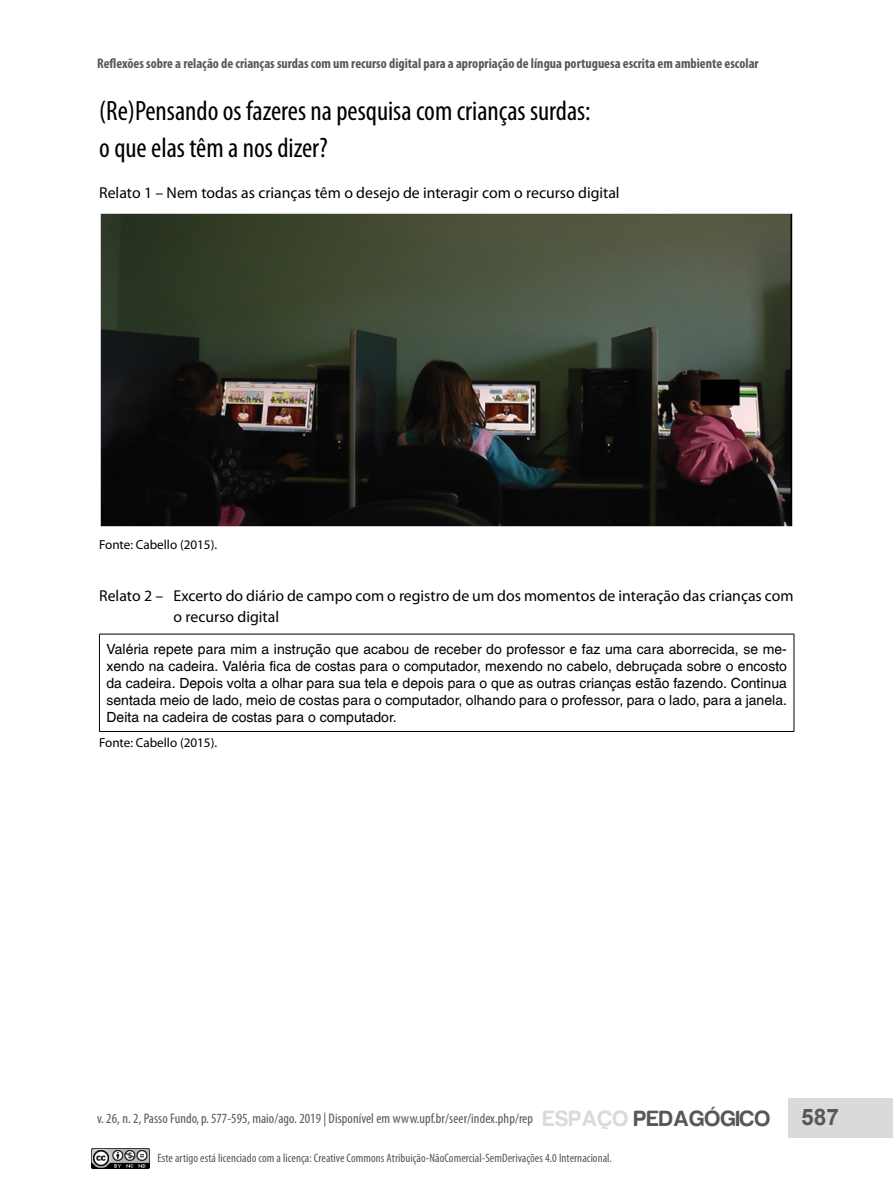
<style>
.page{position:relative;width:893px;height:1191px;background:#fff}
.page>*{position:absolute;margin:0;border:0;box-sizing:border-box;transform-origin:0 0}
.t1{font:condensed 28px/36.8px "Myriad Pro";color:#000}
.t2{font:700 22.75px "Arial";color:#575756}
.t3{font:15.75px/21px "Myriad Pro";color:#000}
.t4{font:14px/16.8px "Switzerland Plain";color:#000;text-align:justify}
.t5{font:700 condensed 14px "Myriad Pro";color:#575756}
.t6{font:condensed 14px "Myriad Pro";letter-spacing:.005em;color:#575756}
.t7{font:13.12px "Myriad Pro";color:#000}
.t8{font:condensed 12.25px "Myriad Pro";letter-spacing:.005em;color:#575756}
.s1{font-family:"Harabara";font-stretch:normal;font-size:22.75px;color:#dadada}
.s2{font-family:"Harabara";font-stretch:normal;font-size:22.75px}
</style>
<div class="page">
<div style="left:788px;top:1098px;width:105px;height:39px;background:#dadada"></div>
<img style="left:92px;top:1148px;width:58px;height:20px">
<img style="left:101px;top:213px;width:691px;height:313px">
<hr style="left:99px;top:634px;width:695px;height:1px;background:#000">
<hr style="left:99px;top:634px;width:1px;height:97px;background:#000">
<hr style="left:794px;top:634px;width:1px;height:97px;background:#000">
<hr style="left:99px;top:731px;width:695px;height:1px;background:#000">
<p class="t5" style="left:97px;top:54px;width:663px">Reflexões sobre a relação de crianças surdas com um recurso digital para a apropriação de língua portuguesa escrita em ambiente escolar</p>
<h1 class="t1" style="left:99px;top:92px;width:493px">(Re)Pensando os fazeres na pesquisa com crianças surdas: o que elas têm a nos dizer?</h1>
<p class="t3" style="left:99px;top:182px;width:522px">Relato 1 – Nem todas as crianças têm o desejo de interagir com o recurso digital</p>
<p class="t7" style="left:99px;top:536px;width:119px">Fonte: Cabello (2015).</p>
<p class="t3" style="left:174px;top:585px;width:622px;text-indent:-74px">Relato 2 – Excerto do diário de campo com o registro de um dos momentos de interação das crianças com o recurso digital</p>
<p class="t4" style="left:106px;top:641px;width:682px">Valéria repete para mim a instrução que acabou de receber do professor e faz uma cara aborrecida, se me&shy;xendo na cadeira. Valéria fica de costas para o computador, mexendo no cabelo, debruçada sobre o encosto da cadeira. Depois volta a olhar para sua tela e depois para o que as outras crianças estão fazendo. Continua sentada meio de lado, meio de costas para o computador, olhando para o professor, para o lado, para a janela.<br>Deita na cadeira de costas para o computador.</p>
<p class="t7" style="left:99px;top:734px;width:119px">Fonte: Cabello (2015).</p>
<p class="t6" style="left:97px;top:1109px;width:675px">v. 26, n. 2, Passo Fundo,p. 577-595, maio/ago. 2019 | Disponível em www.upf.br/seer/index.php/rep <span class="s1">ESPAÇO</span> <span class="s2">PEDAGÓGICO</span></p>
<h2 class="t2" style="left:801px;top:1102px;width:39px">587</h2>
<p class="t8" style="left:157px;top:1150px;width:456px">Este artigo está licenciado com a licença: Creative Commons Atribuição-NãoComercial-SemDerivações 4.0 Internacional.</p>
</div>
